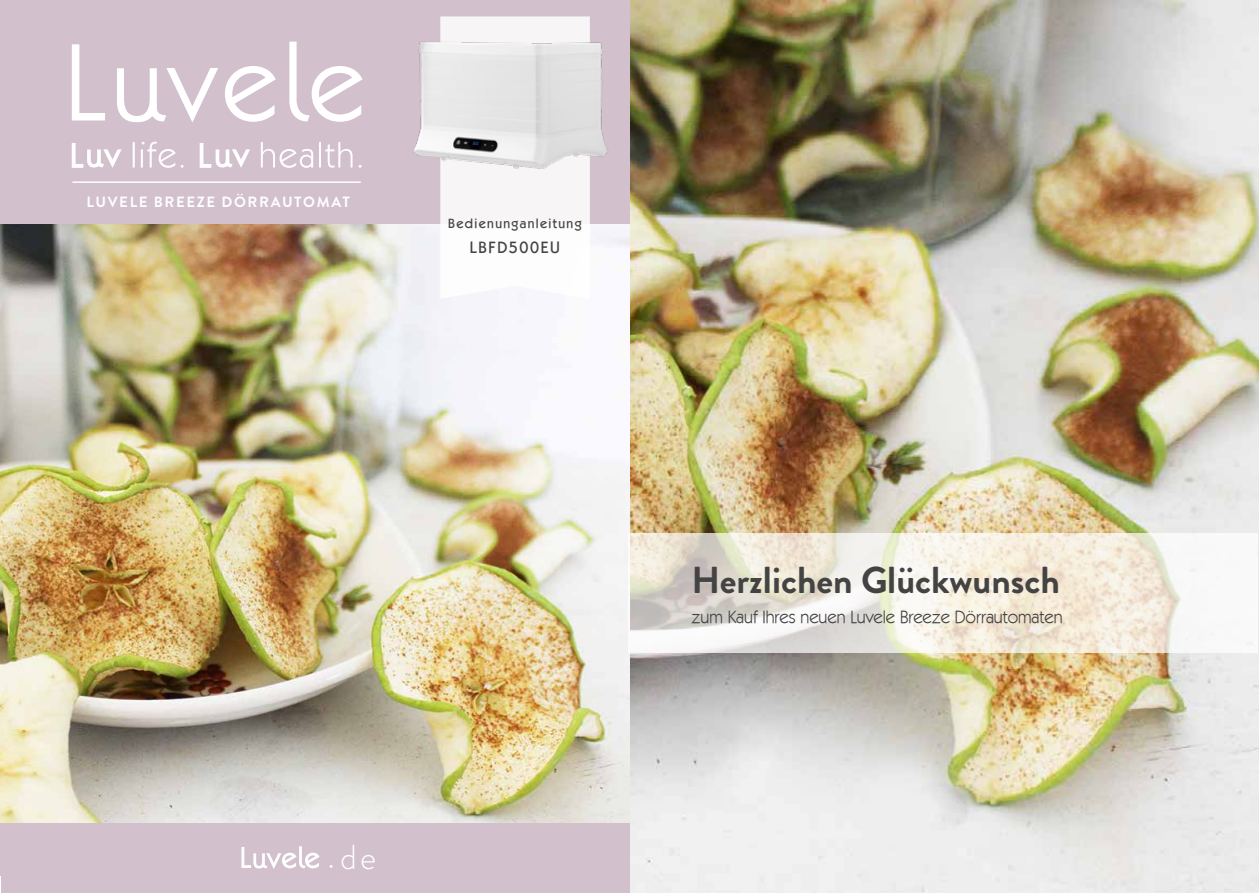
<style>
.page{position:relative;width:1259px;height:893px;background:#fff}
.page>*{position:absolute;margin:0;border:0;box-sizing:border-box;transform-origin:0 0}
.t1{font:700 37.5px "Brandon Grotesque";color:#444344}
.t2{font:300 34.5px "Brandon Grotesque";color:#fff}
.t3{font:18px "Kabel IT Cby BT";color:#444344}
.t4{font:500 16.5px "Kabel IT Cby BT";letter-spacing:.1em;color:#444344}
.t5{font:700 14.85px "Brandon Grotesque";letter-spacing:.11em;color:#fff}
.t6{font:500 13.5px "Kabel IT Cby BT";letter-spacing:.1em;color:#444344}
</style>
<div class="page">
<div style="left:1px;top:0;width:629px;height:875px;background:#d2c0cd"></div>
<svg style="left:72px;top:143px;width:50px;height:25px"></svg>
<svg style="left:133px;top:142px;width:228px;height:26px"></svg>
<svg style="left:225px;top:66px;width:51px;height:56px"></svg>
<svg style="left:72px;top:44px;width:33px;height:77px"></svg>
<svg style="left:289px;top:42px;width:73px;height:80px"></svg>
<svg style="left:117px;top:68px;width:101px;height:54px"></svg>
<hr style="left:72px;top:181px;width:289px;height:2px;background:#fff">
<div style="left:1px;top:823px;width:628px;height:70px;background:#d2c0cd"></div>
<svg style="left:241px;top:846px;width:78px;height:23px"></svg>
<img style="left:0;top:225px;width:629px;height:597px">
<div style="left:440px;top:209px;width:150px;height:90px;background:#fdfdfe"></div>
<img style="left:414px;top:16px;width:193px;height:193px">
<img style="left:630px;top:0;width:629px;height:893px">
<svg style="left:628px;top:533px;width:630px;height:120px"></svg>
<p class="t5" style="left:87px;top:192px;width:265px">LUVELE BREEZE DÖRRAUTOMAT</p>
<p class="t6" style="left:448px;top:215px;width:135px">Bedienunganleitung</p>
<p class="t4" style="left:470px;top:237px;width:91px">LBFD500EU</p>
<h2 class="t2" style="left:340px;top:833px;width:37px">de</h2>
<h1 class="t1" style="left:691px;top:554px;width:370px">Herzlichen Glückwunsch</h1>
<p class="t3" style="left:691px;top:606px;width:372px">zum Kauf Ihres neuen Luvele Breeze Dörrautomaten</p>
</div>
